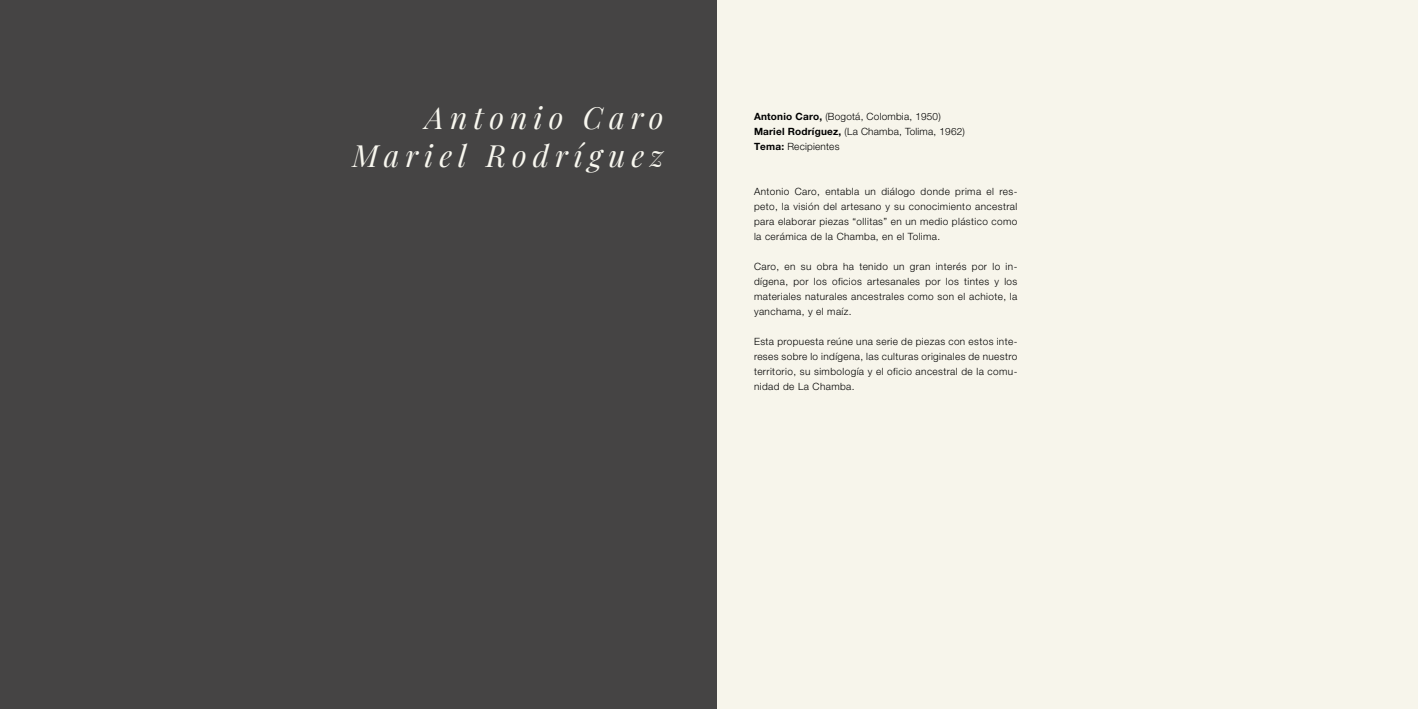
<style>
.page{position:relative;width:1418px;height:709px;background:#fff}
.page>*{position:absolute;margin:0;border:0;box-sizing:border-box;transform-origin:0 0}
.t1{font:italic 30px/37.5px "Playfair Display";letter-spacing:.2em;color:#f8f7ef;text-align:right}
.t2{font:300 10px/15px "Helvetica Neue LT Pro";letter-spacing:.04em;color:#000;text-align:justify}
.t3{font:300 10px/15px "Helvetica Neue LT Pro";letter-spacing:.02em;color:#000}
.s1{font-weight:700}
</style>
<div class="page">
<div style="left:0;top:0;width:1417px;height:709px;background:#f7f5eb"></div>
<div style="left:0;top:0;width:716px;height:709px;background:#454444"></div>
<h1 class="t1" style="left:352px;top:97px;width:312px">Antonio Caro<br>Mariel Rodríguez</h1>
<p class="t3" style="left:754px;top:109px;width:212px"><span class="s1">Antonio Caro,</span> (Bogotá, Colombia, 1950)<br><span class="s1">Mariel Rodríguez,</span> (La Chamba, Tolima, 1962)<br><span class="s1">Tema:</span> Recipientes</p>
<p class="t2" style="left:754px;top:184px;width:265px">Antonio Caro, entabla un diálogo donde prima el res&shy;peto, la visión del artesano y su conocimiento ancestral para elaborar piezas “ollitas” en un medio plástico como la cerámica de la Chamba, en el Tolima.</p>
<p class="t2" style="left:754px;top:259px;width:265px">Caro, en su obra ha tenido un gran interés por lo in&shy;dígena, por los oficios artesanales por los tintes y los materiales naturales ancestrales como son el achiote, la yanchama, y el maíz.</p>
<p class="t2" style="left:754px;top:334px;width:265px">Esta propuesta reúne una serie de piezas con estos inte&shy;reses sobre lo indígena, las culturas originales de nuestro territorio, su simbología y el oficio ancestral de la comu&shy;nidad de La Chamba.</p>
</div>
